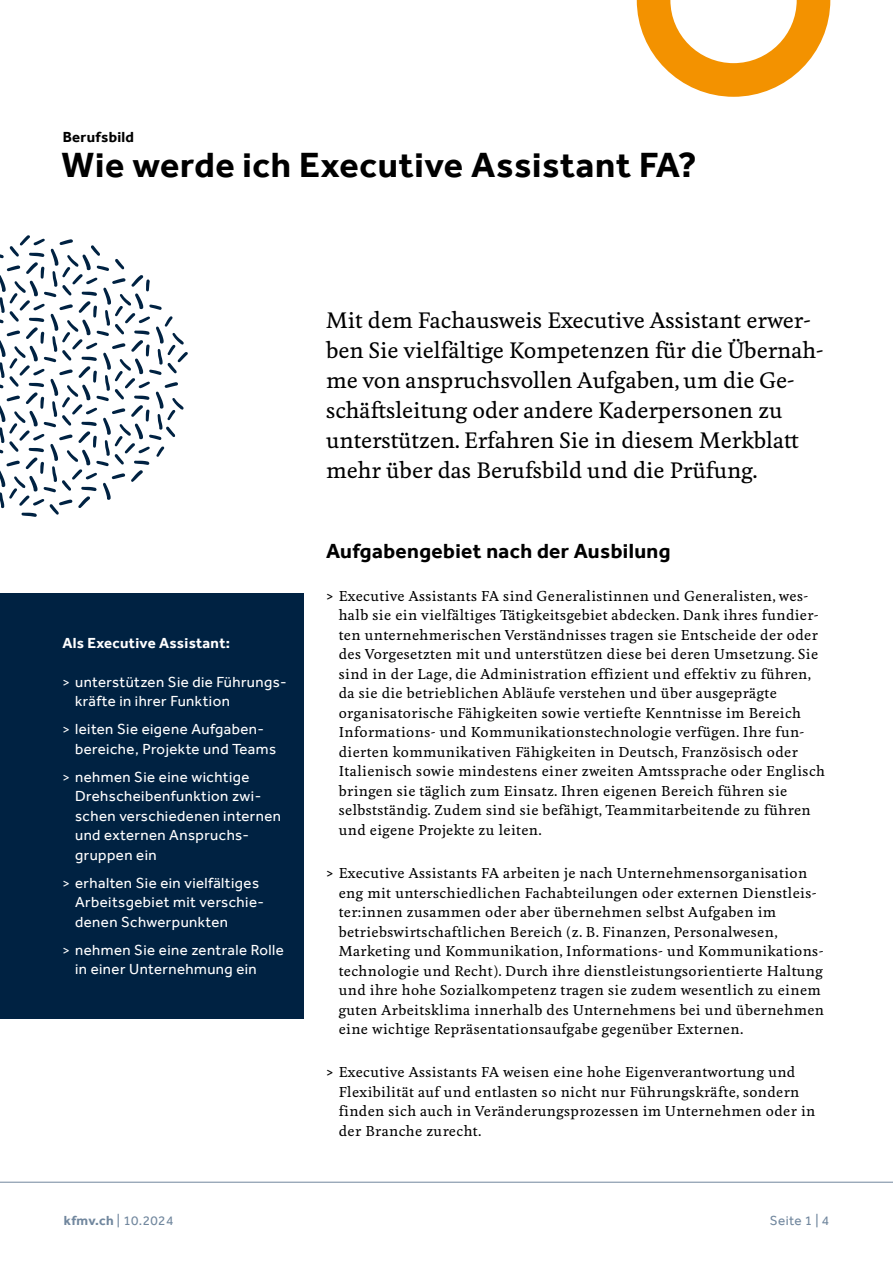
<style>
.page{position:relative;width:893px;height:1263px;background:#fff}
.page>*{position:absolute;margin:0;border:0;box-sizing:border-box;transform-origin:0 0}
.t1{font:700 36px "Effra";letter-spacing:.02em;color:#000}
.t2{font:500 21px/30px "Feijoa";color:#000}
.t3{font:700 21px "Effra";letter-spacing:.02em;color:#000}
.t4{font:15px/19.5px "Effra";letter-spacing:.03em;color:#fff}
.t5{font:700 15px "Effra";letter-spacing:.02em;color:#fff}
.t6{font:700 15px "Effra";letter-spacing:.02em;color:#000}
.t7{font:500 13.5px/19.5px "Feijoa";letter-spacing:.03em;color:#000}
.t8{font:13.5px "Effra";letter-spacing:.03em;color:#71879e}
.s1{font-size:13.5px}
.s2{font-family:"Effra";font-weight:400}
.s3{font-weight:700}
</style>
<div class="page">
<hr style="left:0;top:1182px;width:893px;height:1px;background:#71879e">
<svg style="left:637px;top:0;width:193px;height:97px"></svg>
<svg style="left:0;top:235px;width:188px;height:282px"></svg>
<div style="left:0;top:593px;width:303px;height:425px;background:#002242"></div>
<p class="t6" style="left:63px;top:128px;width:73px">Berufsbild</p>
<h1 class="t1" style="left:62px;top:143px;width:636px">Wie werde ich Executive Assistant FA?</h1>
<p class="t5" style="left:62px;top:634px;width:169px">Als Executive Assistant:</p>
<p class="t4" style="left:75px;top:672px;width:213px;text-indent:-13px"><span class="s1">&gt;</span> unterstützen Sie die Führungs&shy;kräfte in ihrer Funktion</p>
<p class="t4" style="left:75px;top:719px;width:203px;text-indent:-13px"><span class="s1">&gt;</span> leiten Sie eigene Aufgaben&shy;bereiche, Projekte und Teams</p>
<p class="t4" style="left:75px;top:767px;width:207px;text-indent:-13px"><span class="s1">&gt;</span> nehmen Sie eine wichtige<br>Drehscheibenfunktion zwi&shy;schen verschiedenen internen und externen Anspruchs&shy;gruppen ein</p>
<p class="t4" style="left:75px;top:873px;width:190px;text-indent:-13px"><span class="s1">&gt;</span> erhalten Sie ein vielfältiges<br>Arbeitsgebiet mit verschie&shy;denen Schwerpunkten</p>
<p class="t4" style="left:75px;top:940px;width:210px;text-indent:-13px"><span class="s1">&gt;</span> nehmen Sie eine zentrale Rolle in einer Unternehmung ein</p>
<p class="t2" style="left:326px;top:306px;width:499px">Mit dem Fachausweis Executive Assistant erwer&shy;ben Sie vielfältige Kompetenzen für die Übernah&shy;me von anspruchsvollen Aufgaben, um die Ge&shy;schäftsleitung oder andere Kaderpersonen zu unterstützen. Erfahren Sie in diesem Merkblatt mehr über das Berufsbild und die Prüfung.</p>
<h2 class="t3" style="left:326px;top:538px;width:346px">Aufgabengebiet nach der Ausbilung</h2>
<p class="t7" style="left:339px;top:586px;width:488px;text-indent:-13px"><span class="s2">&gt;</span> Executive Assistants FA sind Generalistinnen und Generalisten, wes&shy;halb sie ein vielfältiges Tätigkeitsgebiet abdecken. Dank ihres fundier&shy;ten unternehmerischen Verständnisses tragen sie Entscheide der oder des Vorgesetzten mit und unterstützen diese bei deren Umsetzung. Sie sind in der Lage, die Administration effizient und effektiv zu führen, da sie die betrieblichen Abläufe verstehen und über ausgeprägte organisatorische Fähigkeiten sowie vertiefte Kenntnisse im Bereich Informations- und Kommunikationstechnologie verfügen. Ihre fun&shy;dierten kommunikativen Fähigkeiten in Deutsch, Französisch oder Italienisch sowie mindestens einer zweiten Amtssprache oder Englisch bringen sie täglich zum Einsatz. Ihren eigenen Bereich führen sie selbstständig. Zudem sind sie befähigt, Teammitarbeitende zu führen und eigene Projekte zu leiten.</p>
<p class="t7" style="left:339px;top:864px;width:487px;text-indent:-13px"><span class="s2">&gt;</span> Executive Assistants FA arbeiten je nach Unternehmensorganisation eng mit unterschiedlichen Fachabteilungen oder externen Dienstleis&shy;ter:innen zusammen oder aber übernehmen selbst Aufgaben im betriebswirtschaftlichen Bereich (z. B. Finanzen, Personalwesen, Marketing und Kommunikation, Informations- und Kommunikations&shy;technologie und Recht). Durch ihre dienstleistungsorientierte Haltung und ihre hohe Sozialkompetenz tragen sie zudem wesentlich zu einem guten Arbeitsklima innerhalb des Unternehmens bei und übernehmen eine wichtige Repräsentationsaufgabe gegenüber Externen.</p>
<p class="t7" style="left:339px;top:1063px;width:478px;text-indent:-13px"><span class="s2">&gt;</span> Executive Assistants FA weisen eine hohe Eigenverantwortung und Flexibilität auf und entlasten so nicht nur Führungskräfte, sondern finden sich auch in Veränderungsprozessen im Unternehmen oder in der Branche zurecht.</p>
<p class="t8" style="left:64px;top:1212px;width:111px"><span class="s3">kfmv.ch</span> | 10.2024</p>
<p class="t8" style="left:770px;top:1212px;width:61px">Seite 1 | 4</p>
</div>
